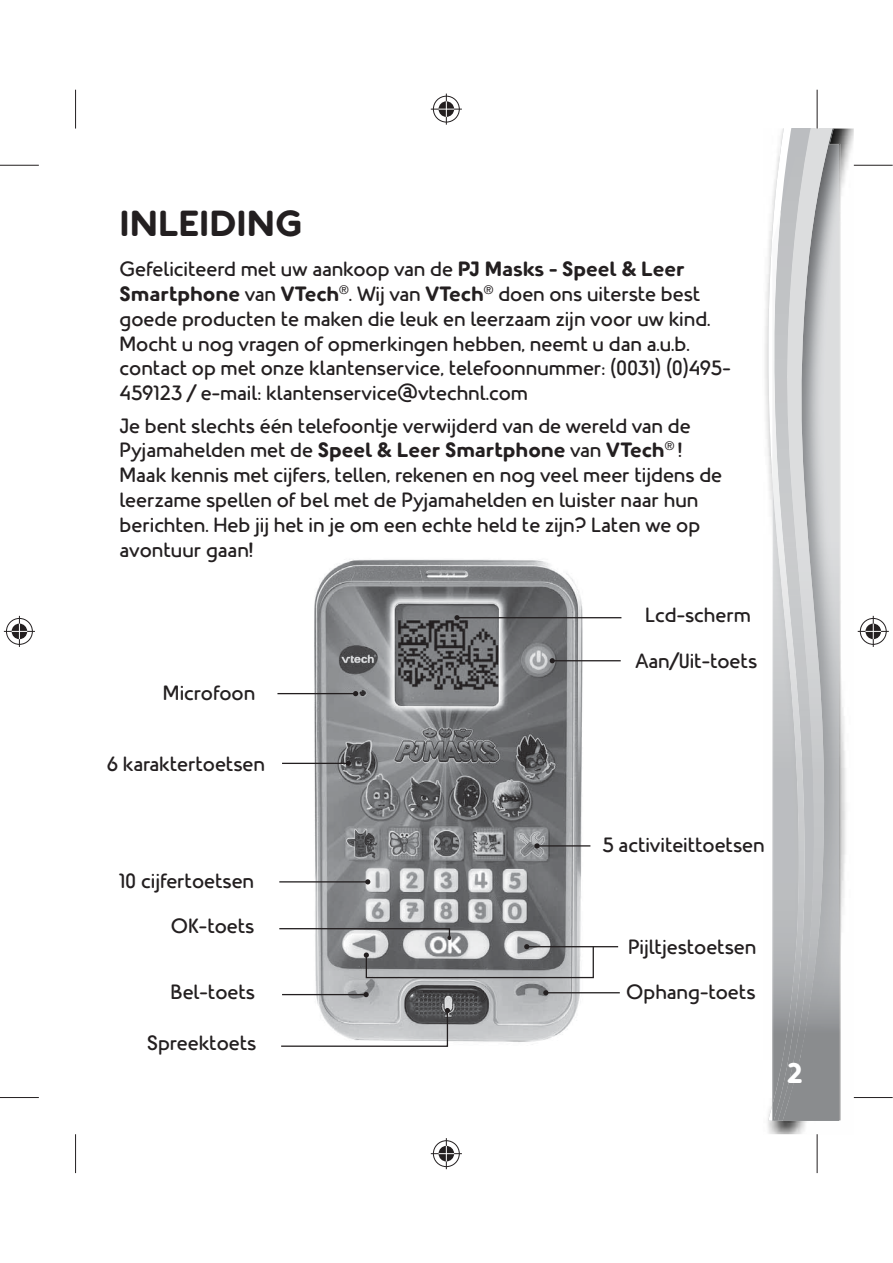
<style>
.page{position:relative;width:893px;height:1263px;background:#fff}
.page>*{position:absolute;margin:0;border:0;box-sizing:border-box;transform-origin:0 0}
.t1{font:700 36.3px "PJ Masks";color:#231f20}
.t2{font:700 28.5px "Helvetica";color:#fff}
.t3{font:20.7px/24.9px "PJ Masks";color:#231f20}
.s1{font-weight:700}
.s2{font-family:"PJ Masks";font-size:23.25px}
.s3{font-family:"PJ Masks"}
</style>
<div class="page">
<img style="left:765px;top:129px;width:89px;height:1005px">
<svg style="left:824px;top:129px;width:24px;height:992px"></svg>
<svg style="left:768px;top:129px;width:48px;height:992px"></svg>
<img style="left:816px;top:144px;width:23px;height:977px">
<img style="left:772px;top:144px;width:44px;height:977px">
<img style="left:772px;top:211px;width:35px;height:910px">
<div style="left:756px;top:1060px;width:16px;height:38px;background:#fff"></div>
<img style="left:310px;top:559px;width:287px;height:483px">
<hr style="left:552px;top:660px;width:69px;height:1px;background:#231f20">
<svg style="left:550px;top:658px;width:5px;height:5px"></svg>
<hr style="left:457px;top:617px;width:164px;height:1px;background:#231f20">
<svg style="left:454px;top:615px;width:6px;height:5px"></svg>
<hr style="left:277px;top:693px;width:79px;height:1px;background:#231f20">
<svg style="left:353px;top:691px;width:5px;height:5px"></svg>
<hr style="left:282px;top:763px;width:66px;height:1px;background:#231f20">
<svg style="left:346px;top:761px;width:5px;height:5px"></svg>
<hr style="left:527px;top:946px;width:91px;height:1px;background:#231f20">
<hr style="left:282px;top:994px;width:84px;height:1px;background:#231f20">
<svg style="left:363px;top:992px;width:6px;height:5px"></svg>
<hr style="left:546px;top:992px;width:74px;height:1px;background:#231f20">
<svg style="left:543px;top:990px;width:5px;height:5px"></svg>
<hr style="left:537px;top:845px;width:53px;height:2px;background:#231f20">
<svg style="left:534px;top:843px;width:6px;height:6px"></svg>
<hr style="left:279px;top:881px;width:89px;height:2px;background:#231f20">
<svg style="left:365px;top:879px;width:5px;height:5px"></svg>
<svg style="left:281px;top:1008px;width:169px;height:39px"></svg>
<svg style="left:279px;top:927px;width:315px;height:52px"></svg>
<svg style="left:815px;top:90px;width:4px;height:39px"></svg>
<svg style="left:816px;top:1134px;width:1px;height:39px"></svg>
<hr style="left:0;top:165px;width:39px;height:1px;background:#231f20">
<hr style="left:854px;top:165px;width:39px;height:1px;background:#231f20">
<hr style="left:0;top:1097px;width:39px;height:1px;background:#231f20">
<hr style="left:854px;top:1097px;width:39px;height:1px;background:#231f20">
<hr style="left:75px;top:90px;width:1px;height:39px;background:#231f20">
<hr style="left:75px;top:1134px;width:1px;height:39px;background:#231f20">
<hr style="left:817px;top:90px;width:1px;height:39px;background:#231f20">
<hr style="left:817px;top:1134px;width:1px;height:39px;background:#231f20">
<div style="left:432px;top:95px;width:29px;height:29px;border:3px solid #fff;border-radius:50%"></div>
<hr style="left:431px;top:108px;width:31px;height:3px;background:#fff">
<hr style="left:445px;top:94px;width:3px;height:31px;background:#fff">
<div style="left:437px;top:100px;width:19px;height:19px;border:3px solid #fff;border-radius:50%"></div>
<div style="left:433px;top:96px;width:27px;height:26px;border:1px solid #231f20;border-radius:50%"></div>
<hr style="left:431px;top:109px;width:31px;height:1px;background:#231f20">
<hr style="left:446px;top:94px;width:1px;height:31px;background:#231f20">
<svg style="left:438px;top:101px;width:16px;height:16px"></svg>
<div style="left:432px;top:1139px;width:29px;height:29px;border:3px solid #fff;border-radius:50%"></div>
<hr style="left:431px;top:1152px;width:31px;height:3px;background:#fff">
<hr style="left:445px;top:1138px;width:3px;height:31px;background:#fff">
<div style="left:437px;top:1144px;width:19px;height:19px;border:3px solid #fff;border-radius:50%"></div>
<div style="left:433px;top:1140px;width:27px;height:27px;border:1px solid #231f20;border-radius:50%"></div>
<hr style="left:431px;top:1153px;width:31px;height:1px;background:#231f20">
<hr style="left:446px;top:1138px;width:1px;height:31px;background:#231f20">
<svg style="left:438px;top:1146px;width:16px;height:15px"></svg>
<div style="left:5px;top:617px;width:29px;height:29px;border:3px solid #fff;border-radius:50%"></div>
<hr style="left:4px;top:630px;width:31px;height:3px;background:#fff">
<hr style="left:18px;top:616px;width:3px;height:31px;background:#fff">
<div style="left:10px;top:622px;width:19px;height:19px;border:3px solid #fff;border-radius:50%"></div>
<div style="left:6px;top:618px;width:27px;height:27px;border:1px solid #231f20;border-radius:50%"></div>
<hr style="left:4px;top:631px;width:31px;height:1px;background:#231f20">
<hr style="left:19px;top:616px;width:1px;height:31px;background:#231f20">
<svg style="left:12px;top:624px;width:15px;height:15px"></svg>
<div style="left:859px;top:617px;width:29px;height:29px;border:3px solid #fff;border-radius:50%"></div>
<hr style="left:858px;top:630px;width:31px;height:3px;background:#fff">
<svg style="left:871px;top:616px;width:4px;height:31px"></svg>
<div style="left:864px;top:622px;width:18px;height:19px;border:3px solid #fff;border-radius:50%"></div>
<div style="left:860px;top:618px;width:26px;height:27px;border:1px solid #231f20;border-radius:50%"></div>
<hr style="left:858px;top:631px;width:31px;height:1px;background:#231f20">
<hr style="left:873px;top:616px;width:1px;height:31px;background:#231f20">
<svg style="left:865px;top:624px;width:16px;height:15px"></svg>
<h1 class="t1" style="left:120px;top:211px;width:185px">INLEIDING</h1>
<p class="t3" style="left:120px;top:259px;width:613px">Gefeliciteerd met uw aankoop van de <span class="s1">PJ Masks - Speel &amp; Leer Smartphone</span> van <span class="s1">VTech</span><sup>®</sup>. Wij van <span class="s1">VTech</span><sup>®</sup> doen ons uiterste best goede producten te maken die leuk en leerzaam zijn voor uw kind.<br>Mocht u nog vragen of opmerkingen hebben, neemt u dan a.u.b. contact op met onze klantenservice, telefoonnummer: (0031) (0)495- 459123 / e-mail: klantenservice@vtechnl.com</p>
<p class="t3" style="left:120px;top:415px;width:604px">Je bent slechts één telefoontje verwijderd van de wereld van de Pyjamahelden met de <span class="s1">Speel &amp; Leer Smartphone</span> van <span class="s1">VTech</span><sup>®</sup> !<br>Maak kennis met cijfers, tellen, rekenen en nog veel meer tijdens de leerzame spellen of bel met de Pyjamahelden en luister naar hun berichten. Heb jij het in je om een echte held te zijn? Laten we op avontuur gaan!</p>
<p class="t3" style="left:645px;top:605px;width:107px">Lcd-scherm</p>
<p class="t3" style="left:163px;top:682px;width:94px">Microfoon</p>
<p class="t3" style="left:107px;top:754px;width:160px">6 karaktertoetsen</p>
<p class="t3" style="left:635px;top:650px;width:123px">Aan/Uit-toets</p>
<p class="t3" style="left:119px;top:871px;width:137px">10 cijfertoetsen</p>
<p class="t3" style="left:171px;top:915px;width:85px">OK-toets</p>
<p class="t3" style="left:171px;top:982px;width:86px">Bel-toets</p>
<p class="t3" style="left:147px;top:1033px;width:111px">Spreektoets</p>
<p class="t3" style="left:602px;top:835px;width:164px">5 activiteittoetsen</p>
<p class="t3" style="left:628px;top:937px;width:130px">Pijltjestoetsen</p>
<p class="t3" style="left:626px;top:982px;width:131px">Ophang-toets</p>
<h2 class="t2" style="left:787px;top:1048px;width:26px">2 <span class="s2">2</span><span class="s3">2</span></h2>
</div>
